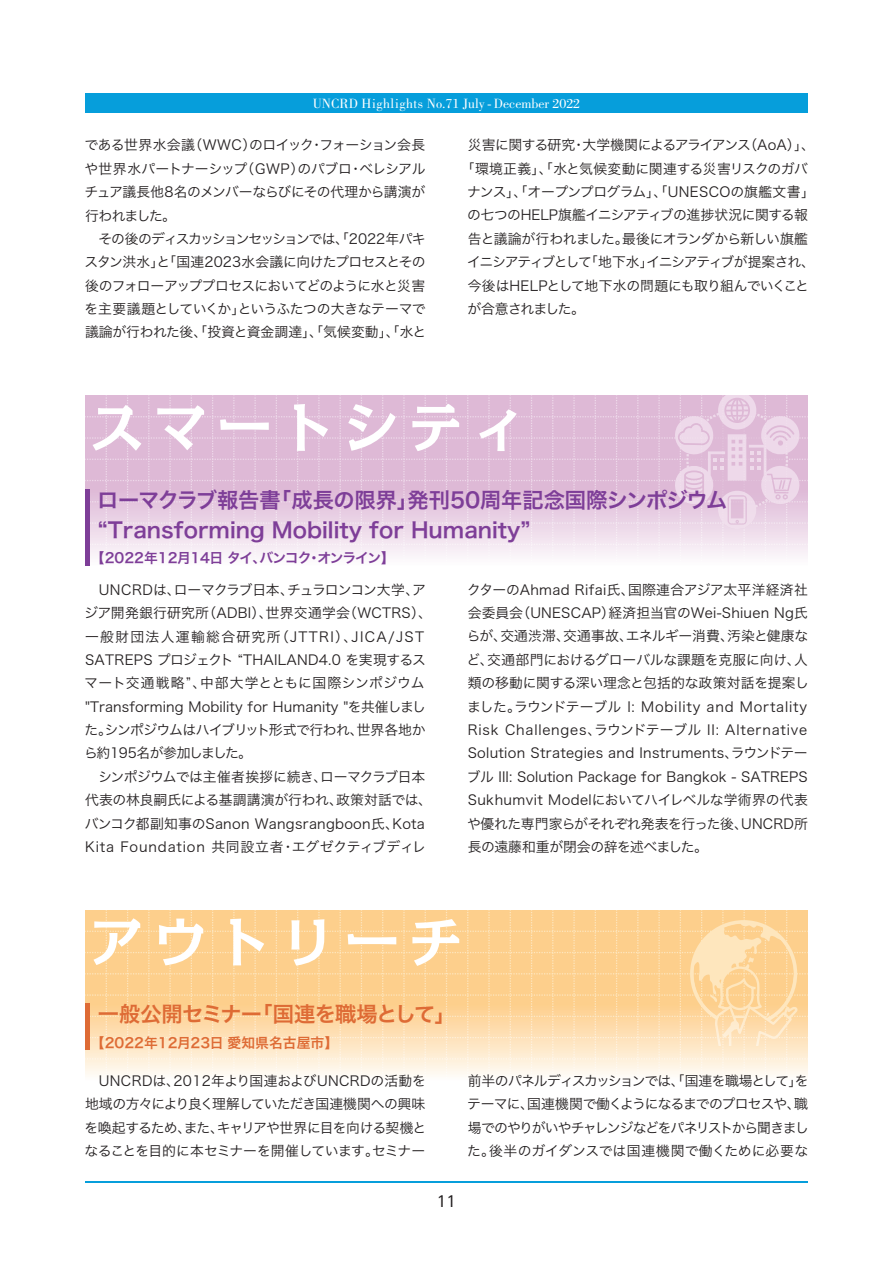
<style>
.page{position:relative;width:893px;height:1263px;background:#fff}
.page>*{position:absolute;margin:0;border:0;box-sizing:border-box;transform-origin:0 0}
.t1{font:700 53.1px "Kakumin Pro";letter-spacing:.2em;color:#fff}
.t2{font:21.3px/29.7px "Hira Kaku Pro N W6";color:#7e3e98}
.t3{font:21.3px "Hira Kaku Pro N W6";letter-spacing:-.035em;color:#de6b35}
.t4{font:14.85px "UD Shin Go Pro";color:#231f20}
.t5{font:13.8px/23.4px "Hira Kaku Pro N W3";letter-spacing:-.005em;color:#231f20;text-align:justify}
.t6{font:13.8px "Bodoni";color:#fff}
.t7{font:13.8px "Hira Kaku Pro N W3";letter-spacing:-.045em;color:#231f20}
.t8{font:13.8px "Hira Kaku Pro N W3";letter-spacing:-.095em;color:#231f20}
.t9{font:13.8px "Hira Kaku Pro N W3";letter-spacing:-.03em;color:#231f20}
.t10{font:13.8px "Hira Kaku Pro N W3";letter-spacing:-.025em;color:#231f20}
.t11{font:13.8px "Hira Kaku Pro N W6";letter-spacing:-.04em;color:#7e3e98}
.t12{font:13.8px "Hira Kaku Pro N W3";letter-spacing:-.05em;color:#231f20}
.t13{font:13.8px "Hira Kaku Pro N W6";color:#de6b35}
.t14{font:13.8px "Hira Kaku Pro N W3";letter-spacing:-.07em;color:#231f20}
</style>
<div class="page">
<svg style="left:85px;top:910px;width:723px;height:165px;background:#fdd9a5"></svg>
<svg style="left:85px;top:395px;width:723px;height:171px;background:#e6cae0"></svg>
<hr style="left:85px;top:1003px;width:4px;height:47px;background:#de6b35">
<hr style="left:85px;top:489px;width:4px;height:77px;background:#7e3e98">
<hr style="left:85px;top:1181px;width:723px;height:1px;background:#069edb">
<div style="left:85px;top:94px;width:723px;height:19px;background:#069edb"></div>
<p class="t6" style="left:313px;top:96px;width:269px">UNCRD Highlights No.71 July -December 2022</p>
<p class="t5" style="left:84px;top:132px;width:343px">である世界水会議（WWC）のロイック・フォーション会長や世界水パートナーシップ（GWP）のパブロ・ベレシアルチュア議長他8名のメンバーならびにその代理から講演が行われました。</p>
<p class="t5" style="left:84px;top:226px;width:343px;text-indent:14px">その後のディスカッションセッションでは、「2022年パキスタン洪水」と「国連2023水会議に向けたプロセスとその後のフォローアッププロセスにおいてどのように水と災害を主要議題としていくか」というふたつの大きなテーマで議論が行われた後、「投資と資金調達」、「気候変動」、「水と</p>
<p class="t7" style="left:468px;top:133px;width:349px">災害に関する研究・大学機関によるアライアンス（AoA）」、</p>
<p class="t5" style="left:461px;top:156px;width:349px">「環境正義」、「水と気候変動に関連する災害リスクのガバ</p>
<p class="t5" style="left:467px;top:179px;width:349px">ナンス」、「オープンプログラム」、「UNESCOの旗艦文書」</p>
<p class="t9" style="left:467px;top:203px;width:342px">の七つのHELP旗艦イニシアティブの進捗状況に関する報</p>
<p class="t12" style="left:468px;top:226px;width:342px">告と議論が行われました。最後にオランダから新しい旗艦</p>
<p class="t8" style="left:467px;top:250px;width:349px">イニシアティブとして「地下水」イニシアティブが提案され、</p>
<p class="t10" style="left:468px;top:273px;width:343px">今後はHELPとして地下水の問題にも取り組んでいくこと</p>
<p class="t14" style="left:467px;top:297px;width:119px">が合意されました。</p>
<h1 class="t1" style="left:90px;top:385px;width:438px">スマートシティ</h1>
<h2 class="t2" style="left:97px;top:484px;width:631px">ローマクラブ報告書「成長の限界」発刊50周年記念国際シンポジウム“Transforming Mobility for Humanity”</h2>
<p class="t11" style="left:91px;top:545px;width:305px">【2022年12月14日 タイ、バンコク・オンライン】</p>
<p class="t5" style="left:84px;top:577px;width:349px;text-align:left;text-indent:15px">UNCRDは、ローマクラブ日本、チュラロンコン大学、アジア開発銀行研究所（ADBI）、世界交通学会（WCTRS）、一般財団法人運輸総合研究所（JTTRI）、JICA/JST<br>SATREPS プロジェクト “THAILAND4.0 を実現するスマート交通戦略”、中部大学とともに国際シンポジウム"Transforming Mobility for Humanity "を共催しました。シンポジウムはハイブリット形式で行われ、世界各地から約195名が参加しました。</p>
<p class="t5" style="left:85px;top:764px;width:349px;text-align:center">シンポジウムでは主催者挨拶に続き、ローマクラブ日本<br>代表の林良嗣氏による基調講演が行われ、政策対話では、バンコク都副知事のSanon Wangsrangboon氏、Kota Kita Foundation 共同設立者・エグゼクティブディレ</p>
<p class="t5" style="left:467px;top:577px;width:344px;text-align:left">クターのAhmad Rifai氏、国際連合アジア太平洋経済社会委員会（UNESCAP）経済担当官のWei-Shiuen Ng氏らが、交通渋滞、交通事故、エネルギー消費、汚染と健康など、交通部門におけるグローバルな課題を克服に向け、人類の移動に関する深い理念と包括的な政策対話を提案しました。ラウンドテーブル I: Mobility and Mortality Risk Challenges、ラウンドテーブル II: Alternative Solution Strategies and Instruments、ラウンドテーブル III: Solution Package for Bangkok - SATREPS Sukhumvit Modelにおいてハイレベルな学術界の代表や優れた専門家らがそれぞれ発表を行った後、UNCRD所長の遠藤和重が閉会の辞を述べました。</p>
<h1 class="t1" style="left:90px;top:900px;width:374px">アウトリーチ</h1>
<h2 class="t3" style="left:98px;top:995px;width:359px">一般公開セミナー「国連を職場として」</h2>
<p class="t13" style="left:91px;top:1030px;width:249px">【2022年12月23日 愛知県名古屋市】</p>
<p class="t5" style="left:84px;top:1068px;width:343px;text-indent:14px">UNCRDは、2012年より国連およびUNCRDの活動を地域の方々により良く理解していただき国連機関への興味を喚起するため、また、キャリアや世界に目を向ける契機となることを目的に本セミナーを開催しています。セミナー</p>
<p class="t5" style="left:467px;top:1068px;width:343px">前半のパネルディスカッションでは、「国連を職場として」をテーマに、国連機関で働くようになるまでのプロセスや、職場でのやりがいやチャレンジなどをパネリストから聞きました。後半のガイダンスでは国連機関で働くために必要な</p>
<p class="t4" style="left:437px;top:1189px;width:21px">11</p>
</div>
